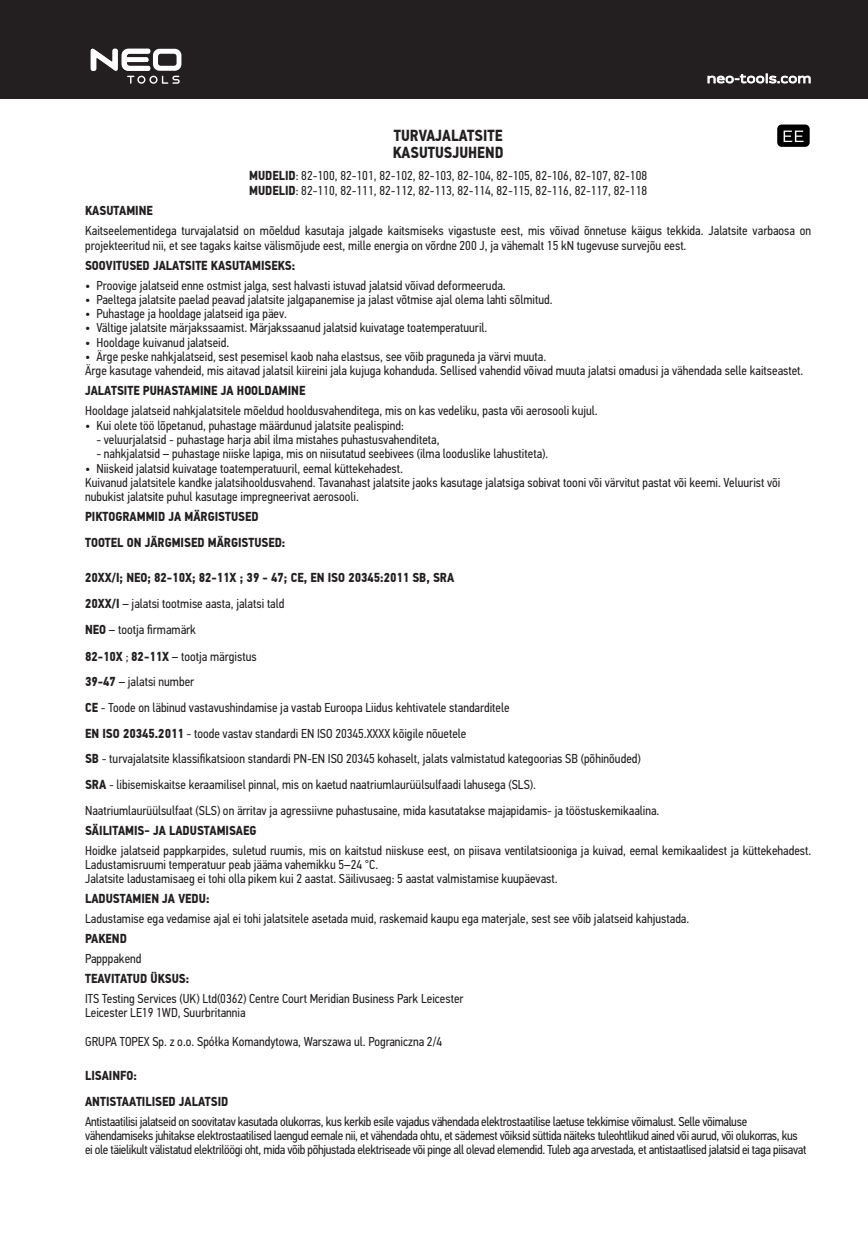
<style>
.page{position:relative;width:868px;height:1248px;background:#fff}
.page>*{position:absolute;margin:0;border:0;box-sizing:border-box;transform-origin:0 0}
.t1{font:700 16px/17.6px "PF Din Text Cond Pro";color:#231f20}
.t2{font:13.2px "Pill Gothic 900 mg";letter-spacing:.02em;color:#fff}
.t3{font:13px/25.6px "PF Din Text Cond Pro";color:#231f20}
.t4{font:13px/14.2px "PF Din Text Cond Pro";letter-spacing:-.025em;color:#231f20}
.t5{font:700 13px/25.6px "PF Din Text Cond Pro";color:#231f20}
.s1{font-weight:700}
.s2{font-weight:400}
</style>
<div class="page">
<div style="left:0;top:0;width:867px;height:99px;background:#231f20"></div>
<svg style="left:707px;top:74px;width:103px;height:9px"></svg>
<svg style="left:91px;top:48px;width:90px;height:36px"></svg>
<div style="left:776px;top:124px;width:34px;height:24px;background:#000;border-radius:5px"></div>
<div style="left:775px;top:123px;width:36px;height:25px;border:2px solid #fff;border-radius:5px"></div>
<svg style="left:783px;top:131px;width:20px;height:11px"></svg>
<p class="t1" style="left:393px;top:127px;width:112px">TURVAJALATSITE<br>KASUTUSJUHEND</p>
<p class="t3" style="left:249px;top:167px;width:399px;line-height:15.6px"><span class="s1">MUDELID</span>: 82-100, 82-101, 82-102, 82-103, 82-104, 82-105, 82-106, 82-107, 82-108<br><span class="s1">MUDELID</span>: 82-110, 82-111, 82-112, 82-113, 82-114, 82-115, 82-116, 82-117, 82-118</p>
<p class="t2" style="left:706px;top:71px;width:106px">neo-tools.com</p>
<p class="t5" style="left:85px;top:198px;width:69px">KASUTAMINE</p>
<p class="t3" style="left:85px;top:224px;width:727px;line-height:14.2px">Kaitseelementidega turvajalatsid on mõeldud kasutaja jalgade kaitsmiseks vigastuste eest, mis võivad õnnetuse käigus tekkida. Jalatsite varbaosa on projekteeritud nii, et see tagaks kaitse välismõjude eest, mille energia on võrdne 200 J, ja vähemalt 15 kN tugevuse survejõu eest.</p>
<p class="t5" style="left:85px;top:252px;width:212px">SOOVITUSED JALATSITE KASUTAMISEKS:</p>
<p class="t3" style="left:85px;top:272px;width:422px">• Proovige jalatseid enne ostmist jalga, sest halvasti istuvad jalatsid võivad deformeeruda.</p>
<p class="t3" style="left:85px;top:286px;width:469px">• Paeltega jalatsite paelad peavad jalatsite jalgapanemise ja jalast võtmise ajal olema lahti sõlmitud.</p>
<p class="t3" style="left:85px;top:301px;width:203px">• Puhastage ja hooldage jalatseid iga päev.</p>
<p class="t3" style="left:85px;top:315px;width:403px">• Vältige jalatsite märjakssaamist. Märjakssaanud jalatsid kuivatage toatemperatuuril.</p>
<p class="t3" style="left:85px;top:329px;width:146px">• Hooldage kuivanud jalatseid.</p>
<p class="t3" style="left:85px;top:349px;width:719px;line-height:14.2px">• Ärge peske nahkjalatseid, sest pesemisel kaob naha elastsus, see võib praguneda ja värvi muuta.<br>Ärge kasutage vahendeid, mis aitavad jalatsil kiireini jala kujuga kohanduda. Sellised vahendid võivad muuta jalatsi omadusi ja vähendada selle kaitseastet.</p>
<p class="t5" style="left:85px;top:378px;width:222px">JALATSITE PUHASTAMINE JA HOOLDAMINE</p>
<p class="t3" style="left:85px;top:398px;width:514px">Hooldage jalatseid nahkjalatsitele mõeldud hooldusvahenditega, mis on kas vedeliku, pasta või aerosooli kujul.</p>
<p class="t3" style="left:85px;top:412px;width:320px">• Kui olete töö lõpetanud, puhastage määrdunud jalatsite pealispind:</p>
<p class="t3" style="left:96px;top:426px;width:344px">- veluurjalatsid - puhastage harja abil ilma mistahes puhastusvahenditeta,</p>
<p class="t3" style="left:96px;top:441px;width:453px">- nahkjalatsid – puhastage niiske lapiga, mis on niisutatud seebivees (ilma looduslike lahustiteta).</p>
<p class="t3" style="left:85px;top:461px;width:696px;line-height:14.4px">• Niiskeid jalatsid kuivatage toatemperatuuril, eemal küttekehadest.<br>Kuivanud jalatsitele kandke jalatsihooldusvahend. Tavanahast jalatsite jaoks kasutage jalatsiga sobivat tooni või värvitut pastat või keemi. Veluurist või nubukist jalatsite puhul kasutage impregneerivat aerosooli.</p>
<p class="t5" style="left:85px;top:504px;width:202px">PIKTOGRAMMID JA MÄRGISTUSED<br>TOOTEL ON JÄRGMISED MÄRGISTUSED:</p>
<p class="t5" style="left:85px;top:565px;width:370px">20XX/I; NEO; 82-10X; 82-11X ; 39 - 47; CE, EN ISO 20345:2011 SB, SRA<br>20XX/I <span class="s2">– jalatsi tootmise aasta, jalatsi tald<br></span>NEO <span class="s2">– tootja firmamärk</span></p>
<p class="t3" style="left:85px;top:643px;width:575px"><span class="s1">82-10X</span> ; <span class="s1">82-11X</span> – tootja märgistus<br><span class="s1">39-47</span> – jalatsi number<br><span class="s1">CE</span> - Toode on läbinud vastavushindamise ja vastab Euroopa Liidus kehtivatele standarditele<br><span class="s1">EN ISO 20345.2011</span> - toode vastav standardi EN ISO 20345.XXXX kõigile nõuetele<br><span class="s1">SB</span> - turvajalatsite klassifikatsioon standardi PN-EN ISO 20345 kohaselt, jalats valmistatud kategoorias SB (põhinõuded)<br><span class="s1">SRA</span> - libisemiskaitse keraamilisel pinnal, mis on kaetud naatriumlaurüülsulfaadi lahusega (SLS).<br>Naatriumlaurüülsulfaat (SLS) on ärritav ja agressiivne puhastusaine, mida kasutatakse majapidamis- ja tööstuskemikaalina.</p>
<p class="t5" style="left:85px;top:817px;width:173px">SÄILITAMIS- JA LADUSTAMISAEG</p>
<p class="t3" style="left:85px;top:842px;width:727px;line-height:14.2px">Hoidke jalatseid pappkarpides, suletud ruumis, mis on kaitstud niiskuse eest, on piisava ventilatsiooniga ja kuivad, eemal kemikaalidest ja küttekehadest.<br>Ladustamisruumi temperatuur peab jääma vahemikku 5–24 °C.<br>Jalatsite ladustamisaeg ei tohi olla pikem kui 2 aastat. Säilivusaeg: 5 aastat valmistamise kuupäevast.</p>
<p class="t5" style="left:85px;top:886px;width:126px">LADUSTAMIEN JA VEDU:</p>
<p class="t3" style="left:85px;top:905px;width:605px">Ladustamise ega vedamise ajal ei tohi jalatsitele asetada muid, raskemaid kaupu ega materjale, sest see võib jalatseid kahjustada.</p>
<p class="t5" style="left:85px;top:925px;width:43px">PAKEND</p>
<p class="t3" style="left:85px;top:945px;width:58px">Papppakend</p>
<p class="t5" style="left:85px;top:965px;width:106px">TEAVITATUD ÜKSUS:</p>
<p class="t3" style="left:85px;top:991px;width:380px;line-height:14.2px">ITS Testing Services (UK) Ltd(0362) Centre Court Meridian Business Park Leicester<br>Leicester LE19 1WD, Suurbritannia</p>
<p class="t3" style="left:85px;top:1028px;width:358px">GRUPA TOPEX Sp. z o.o. Spółka Komandytowa, Warszawa ul. Pograniczna 2/4</p>
<p class="t5" style="left:85px;top:1063px;width:145px">LISAINFO:<br>ANTISTAATILISED JALATSID</p>
<p class="t4" style="left:85px;top:1114px;width:722px">Antistaatilisi jalatseid on soovitatav kasutada olukorras, kus kerkib esile vajadus vähendada elektrostaatilise laetuse tekkimise võimalust. Selle võimaluse vähendamiseks juhitakse elektrostaatilised laengud eemale nii, et vähendada ohtu, et sädemest võiksid süttida näiteks tuleohtlikud ained või aurud, või olukorras, kus ei ole täielikult välistatud elektrilöögi oht, mida võib põhjustada elektriseade või pinge all olevad elemendid. Tuleb aga arvestada, et antistaatlised jalatsid ei taga piisavat</p>
</div>
